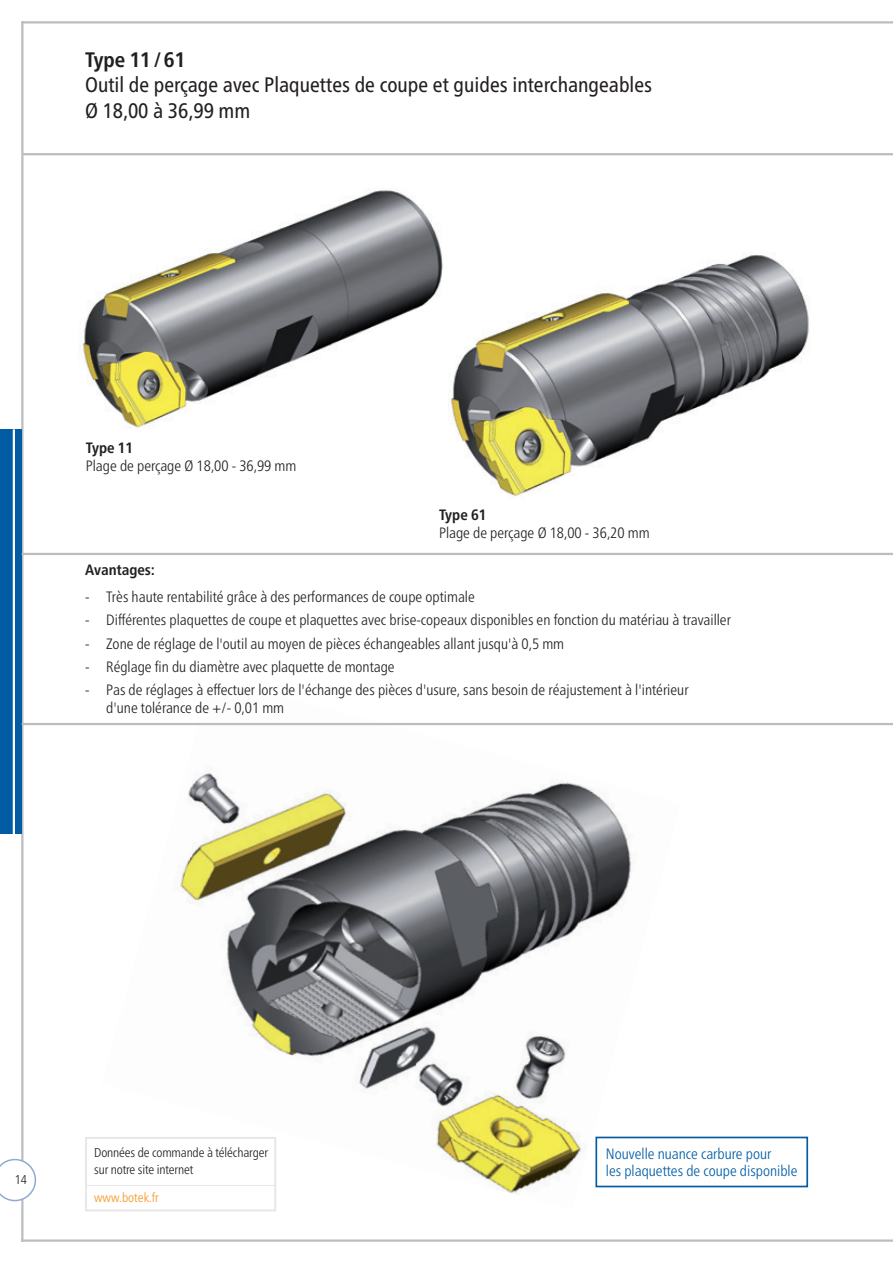
<style>
.page{position:relative;width:893px;height:1263px;background:#fff}
.page>*{position:absolute;margin:0;border:0;box-sizing:border-box;transform-origin:0 0}
.t1{font:condensed 21px/25.2px "Frutiger Neue LT Pro";color:#231f20}
.t2{font:700 condensed 21px "Frutiger Neue LT Pro";color:#231f20}
.t3{font:300 condensed 15px/18px "Frutiger Neue LT Pro";color:#231f20}
.t4{font:300 condensed 15px/17px "Frutiger Neue LT Pro";color:#015ca3}
.t5{font:700 condensed 15px "Frutiger Neue LT Pro";color:#231f20}
.t6{font:300 condensed 12.9px/16.8px "Frutiger Neue LT Pro";letter-spacing:-.01em;color:#231f20}
.t7{font:300 condensed 12.9px "Frutiger Neue LT Pro";color:#f7931d}
.t8{font:300 condensed 12.75px "Frutiger Neue LT Pro";color:#231f20}
</style>
<div class="page">
<hr style="left:21px;top:21px;width:3px;height:1221px;background:#bcbdc0">
<hr style="left:21px;top:21px;width:872px;height:3px;background:#bcbdc0">
<hr style="left:21px;top:1239px;width:872px;height:3px;background:#bcbdc0">
<hr style="left:22px;top:153px;width:871px;height:2px;background:#bcbdc0">
<svg style="left:0;top:1159px;width:36px;height:42px"></svg>
<div style="left:0;top:429px;width:21px;height:405px;background:#015ca3"></div>
<hr style="left:13px;top:429px;width:2px;height:405px;background:#fff">
<hr style="left:22px;top:553px;width:871px;height:2px;background:#bcbdc0">
<img style="left:80px;top:190px;width:363px;height:239px">
<img style="left:448px;top:255px;width:361px;height:241px">
<img style="left:102px;top:725px;width:579px;height:469px">
<hr style="left:22px;top:723px;width:871px;height:2px;background:#bcbdc0">
<div style="left:85px;top:1137px;width:191px;height:74px;border:2px solid #e6e7e9"></div>
<hr style="left:86px;top:1185px;width:190px;height:1px;background:#e6e7e9">
<div style="left:595px;top:1136px;width:213px;height:51px;border:2px solid #015ca3"></div>
<h1 class="t2" style="left:85px;top:48px;width:102px">Type 11/61</h1>
<h1 class="t1" style="left:85px;top:72px;width:568px">Outil de perçage avec Plaquettes de coupe et guides interchangeables<br>Ø 18,00 à 36,99 mm</h1>
<p class="t5" style="left:86px;top:439px;width:49px">Type 11</p>
<p class="t3" style="left:86px;top:456px;width:212px">Plage de perçage Ø 18,00 - 36,99 mm</p>
<p class="t5" style="left:439px;top:506px;width:49px">Type 61</p>
<p class="t3" style="left:439px;top:524px;width:212px">Plage de perçage Ø 18,00 - 36,20 mm</p>
<p class="t5" style="left:85px;top:561px;width:72px">Avantages:</p>
<p class="t3" style="left:85px;top:588px;width:391px">- Très haute rentabilité grâce à des performances de coupe optimale</p>
<p class="t3" style="left:85px;top:611px;width:647px">- Différentes plaquettes de coupe et plaquettes avec brise-copeaux disponibles en fonction du matériau à travailler</p>
<p class="t3" style="left:85px;top:634px;width:481px">- Zone de réglage de l'outil au moyen de pièces échangeables allant jusqu'à 0,5 mm</p>
<p class="t3" style="left:85px;top:658px;width:311px">- Réglage fin du diamètre avec plaquette de montage</p>
<p class="t3" style="left:106px;top:681px;width:584px;text-indent:-21px">- Pas de réglages à effectuer lors de l'échange des pièces d'usure, sans besoin de réajustement à l'intérieur d'une tolérance de +/- 0,01 mm</p>
<p class="t8" style="left:15px;top:1171px;width:14px">14</p>
<p class="t6" style="left:94px;top:1144px;width:175px">Données de commande à télécharger sur notre site internet</p>
<p class="t7" style="left:94px;top:1189px;width:66px">www.botek.fr</p>
<p class="t4" style="left:606px;top:1145px;width:193px">Nouvelle nuance carbure pour<br>les plaquettes de coupe disponible</p>
</div>
